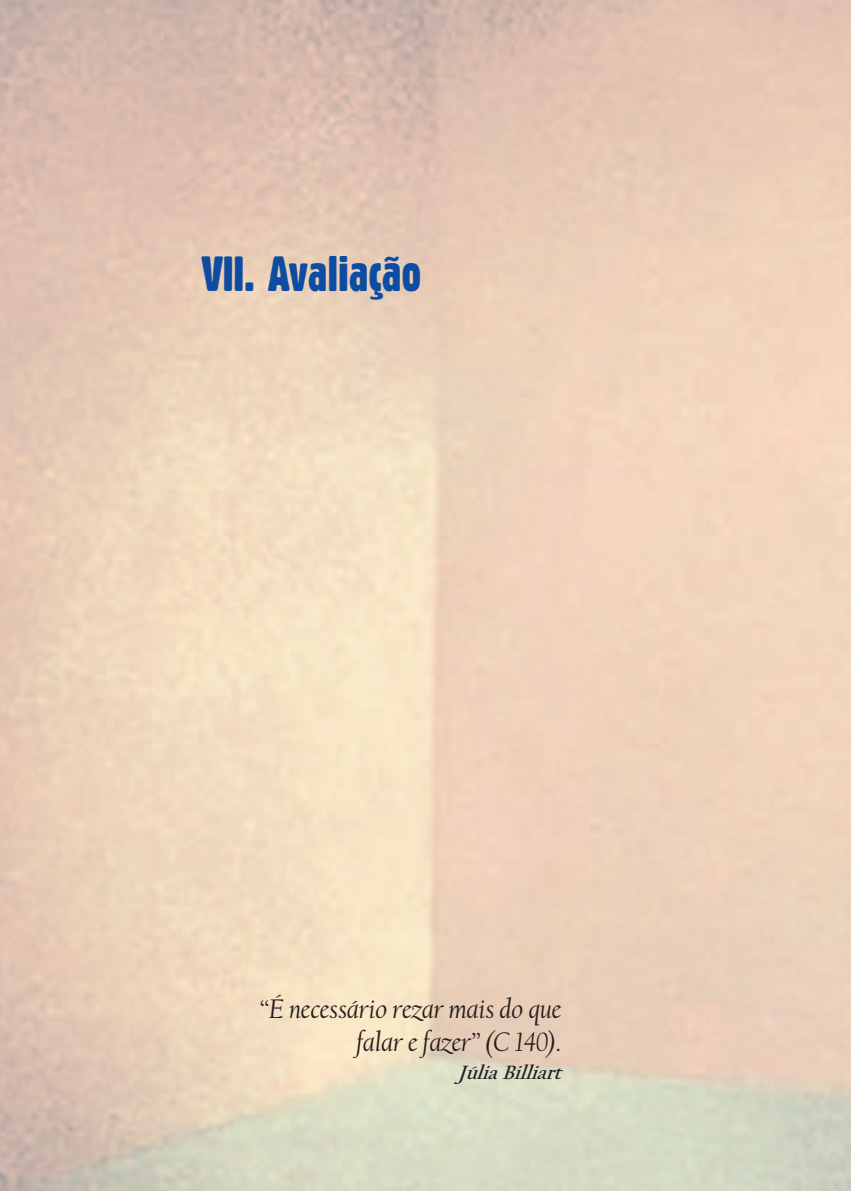
<style>
.page{position:relative;width:851px;height:1191px;background:#fff}
.page>*{position:absolute;margin:0;border:0;box-sizing:border-box;transform-origin:0 0}
.t1{font:48px "TTE236 EF90 O00";letter-spacing:-.005em;color:#0d4da1}
.t2{font:28px/33.6px "TT25 FEO00";letter-spacing:-.01em;color:#231f20;text-align:right}
.t3{font:20px "TT2602 OI00";color:#231f20}
</style>
<div class="page">
<p class="t1" style="left:201px;top:246px;width:221px">VII. Avaliação</p>
<p class="t2" style="left:259px;top:991px;width:303px">“É necessário rezar mais do que falar e fazer” (C 140).</p>
<p class="t3" style="left:458px;top:1060px;width:104px">Júlia Billiart</p>
</div>
